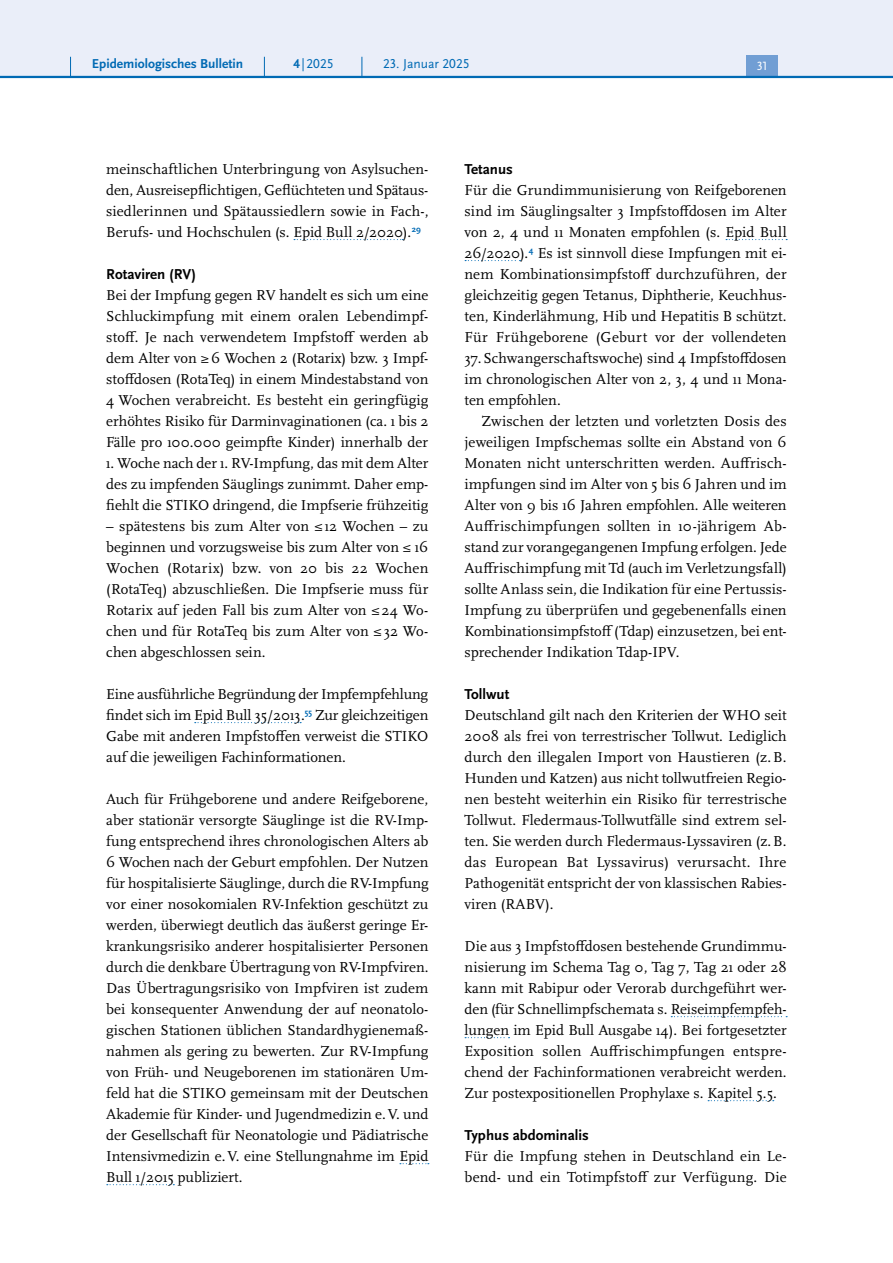
<style>
.page{position:relative;width:893px;height:1263px;background:#fff}
.page>*{position:absolute;margin:0;border:0;box-sizing:border-box;transform-origin:0 0}
.P_-_Fließtext{font:15px/21px "Scala Pro";color:#000;text-align:justify}
.t1{font:700 15px "Scala Sans Pro";color:#000}
.t2{font:700 13.5px "Scala Sans Pro";color:#006ab4}
.t3{font:13.5px "Scala Sans Pro";color:#006ab4}
.t4{font:12.45px "Scala Sans Pro";color:#fff}
.s1{font-weight:700}
</style>
<div class="page">
<svg style="left:294px;top:239px;width:109px;height:1px"></svg>
<svg style="left:195px;top:722px;width:106px;height:1px"></svg>
<svg style="left:400px;top:1163px;width:29px;height:1px"></svg>
<svg style="left:107px;top:1184px;width:67px;height:1px"></svg>
<svg style="left:726px;top:239px;width:61px;height:1px"></svg>
<svg style="left:465px;top:260px;width:55px;height:1px"></svg>
<svg style="left:671px;top:1016px;width:116px;height:1px"></svg>
<svg style="left:465px;top:1037px;width:45px;height:1px"></svg>
<svg style="left:708px;top:1100px;width:66px;height:1px"></svg>
<div style="left:0;top:0;width:893px;height:77px;background:#eaeef9"></div>
<div style="left:746px;top:55px;width:32px;height:21px;background:#719ed4"></div>
<hr style="left:0;top:76px;width:893px;height:2px;background:#006ab4">
<svg style="left:70px;top:57px;width:1px;height:19px"></svg>
<svg style="left:264px;top:57px;width:1px;height:19px"></svg>
<svg style="left:362px;top:57px;width:1px;height:19px"></svg>
<p class="t2" style="left:92px;top:55px;width:153px">Epidemiologisches Bulletin</p>
<p class="t3" style="left:293px;top:55px;width:42px"><span class="s1">4</span> |2025</p>
<p class="t4" style="left:757px;top:59px;width:12px">31</p>
<p class="t3" style="left:383px;top:55px;width:88px">23. Januar 2025</p>
<p class="P_-_Fließtext" style="left:106px;top:158px;width:324px">meinschaftlichen Unterbringung von Asylsuchen&shy;den, Ausreisepflichtigen, Geflüchteten und Spätaus&shy;siedlerinnen und Spätaussiedlern sowie in Fach-, Berufs- und Hochschulen (s. Epid Bull 2/2020).<sup>29</sup></p>
<h5 class="t1" style="left:106px;top:265px;width:91px">Rotaviren (RV)</h5>
<p class="P_-_Fließtext" style="left:106px;top:284px;width:324px">Bei der Impfung gegen RV handelt es sich um eine Schluckimpfung mit einem oralen Lebendimpf&shy;stoff. Je nach verwendetem Impfstoff werden ab dem Alter von ≥6 Wochen 2 (Rotarix) bzw. 3 Impf&shy;stoffdosen (RotaTeq) in einem Mindestabstand von 4 Wochen verabreicht. Es besteht ein geringfügig erhöhtes Risiko für Darminvaginationen (ca. 1 bis 2<br>Fälle pro 100.000 geimpfte Kinder) innerhalb der</p>
<p class="P_-_Fließtext" style="left:106px;top:452px;width:324px">1. Woche nach der 1. RV-Impfung, das mit dem Alter des zu impfenden Säuglings zunimmt. Daher emp&shy;fiehlt die STIKO dringend, die Impfserie frühzeitig</p>
<p class="P_-_Fließtext" style="left:106px;top:515px;width:324px">– spätestens bis zum Alter von ≤12 Wochen – zu beginnen und vorzugsweise bis zum Alter von ≤ 16<br>Wochen (Rotarix) bzw. von 20 bis 22 Wochen (RotaTeq) abzuschließen. Die Impfserie muss für Rotarix auf jeden Fall bis zum Alter von ≤24 Wo&shy;chen und für RotaTeq bis zum Alter von ≤32 Wo&shy;chen abgeschlossen sein.</p>
<p class="P_-_Fließtext" style="left:106px;top:683px;width:324px">Eine ausführliche Begründung der Impfempfehlung findet sich im Epid Bull 35/2013.<sup>55</sup> Zur gleichzeitigen Gabe mit anderen Impfstoffen verweist die STIKO auf die jeweiligen Fachinformationen.</p>
<p class="P_-_Fließtext" style="left:106px;top:788px;width:324px">Auch für Frühgeborene und andere Reifgeborene, aber stationär versorgte Säuglinge ist die RV-Imp&shy;fung entsprechend ihres chronologischen Alters ab 6 Wochen nach der Geburt empfohlen. Der Nutzen für hospitalisierte Säuglinge, durch die RV-Impfung vor einer nosokomialen RV-Infektion geschützt zu werden, überwiegt deutlich das äußerst geringe Er&shy;krankungsrisiko anderer hospitalisierter Personen durch die denkbare Übertragung von RV-Impfviren.<br>Das Übertragungsrisiko von Impfviren ist zudem bei konsequenter Anwendung der auf neonatolo&shy;gischen Stationen üblichen Standardhygienemaß&shy;nahmen als gering zu bewerten. Zur RV-Impfung von Früh- und Neugeborenen im stationären Um&shy;feld hat die STIKO gemeinsam mit der Deutschen Akademie für Kinder- und Jugendmedizin e.V. und der Gesellschaft für Neonatologie und Pädiatrische Intensivmedizin e.V. eine Stellungnahme im Epid Bull 1/2015 publiziert.</p>
<h5 class="t1" style="left:465px;top:160px;width:50px">Tetanus</h5>
<p class="P_-_Fließtext" style="left:465px;top:179px;width:324px">Für die Grundimmunisierung von Reifgeborenen sind im Säuglingsalter 3 Impfstoffdosen im Alter von 2, 4 und 11 Monaten empfohlen (s. Epid Bull 26/2020).<sup>4</sup> Es ist sinnvoll diese Impfungen mit ei&shy;nem Kombinationsimpfstoff durchzuführen, der gleichzeitig gegen Tetanus, Diphtherie, Keuchhus&shy;ten, Kinderlähmung, Hib und Hepatitis B schützt.<br>Für Frühgeborene (Geburt vor der vollendeten 37.Schwangerschaftswoche) sind 4 Impfstoffdosen im chronologischen Alter von 2, 3, 4 und 11 Mona&shy;ten empfohlen.</p>
<p class="P_-_Fließtext" style="left:465px;top:410px;width:324px;text-indent:17px">Zwischen der letzten und vorletzten Dosis des jeweiligen Impfschemas sollte ein Abstand von 6<br>Monaten nicht unterschritten werden. Auffrisch&shy;impfungen sind im Alter von 5 bis 6 Jahren und im Alter von 9 bis 16 Jahren empfohlen. Alle weiteren Auf-frischimpfungen sollten in 10-jährigem Ab&shy;stand zur vorangegangenen Impfung erfolgen. Jede Auffrischimpfung mit Td (auch im Verletzungsfall) sollte Anlass sein, die Indikation für eine Pertussis-Impfung zu überprüfen und gegebenenfalls einen Kombinationsimpfstoff (Tdap) einzusetzen, bei ent&shy;sprechender Indikation Tdap-IPV.</p>
<h5 class="t1" style="left:465px;top:685px;width:46px">Tollwut</h5>
<p class="P_-_Fließtext" style="left:465px;top:704px;width:324px">Deutschland gilt nach den Kriterien der WHO seit 2008 als frei von terrestrischer Tollwut. Lediglich durch den illegalen Import von Haustieren (z.B.<br>Hunden und Katzen) aus nicht tollwutfreien Regio&shy;nen besteht weiterhin ein Risiko für terrestrische Tollwut. Fledermaus-Tollwutfälle sind extrem sel&shy;ten. Sie werden durch Fledermaus-Lyssaviren (z.B. das European Bat Lyssavirus) verursacht. Ihre Pathogenität entspricht der von klassischen Rabies&shy;viren (RABV).</p>
<p class="P_-_Fließtext" style="left:465px;top:935px;width:324px">Die aus 3 Impfstoffdosen bestehende Grundimmu&shy;nisierung im Schema Tag 0, Tag 7, Tag 21 oder 28 kann mit Rabipur oder Verorab durchgeführt wer&shy;den (für Schnellimpfschemata s. Reiseimpfempfeh&shy;lungen im Epid Bull Ausgabe 14). Bei fortgesetzter Exposition sollen Auffrischimpfungen entspre&shy;chend der Fachinformationen verabreicht werden.<br>Zur postexpositionellen Prophylaxe s. Kapitel 5.5.</p>
<h5 class="t1" style="left:465px;top:1126px;width:126px">Typhus abdominalis</h5>
<p class="P_-_Fließtext" style="left:465px;top:1145px;width:324px">Für die Impfung stehen in Deutschland ein Le&shy;bend- und ein Totimpfstoff zur Verfügung. Die</p>
</div>
